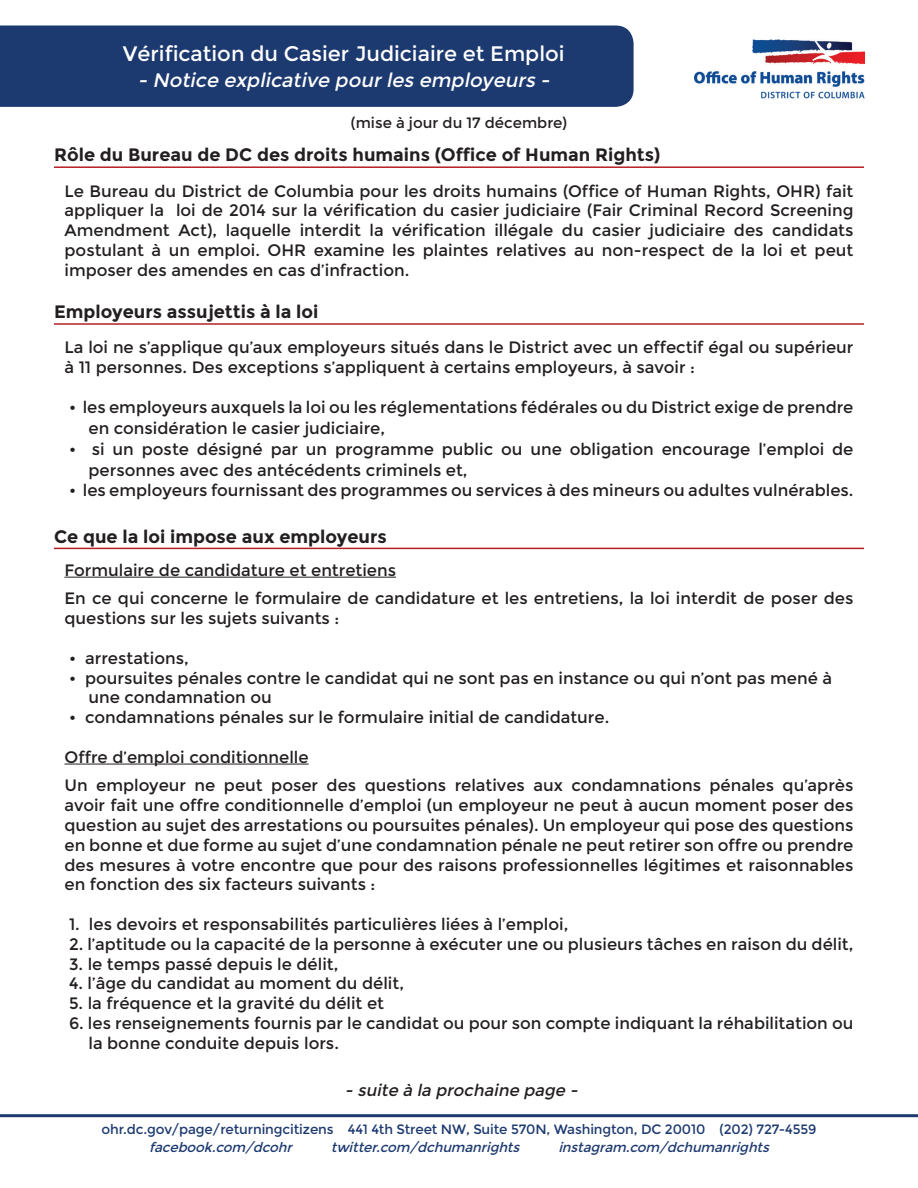
<style>
.page{position:relative;width:918px;height:1188px;background:#fff}
.page>*{position:absolute;margin:0;border:0;box-sizing:border-box;transform-origin:0 0}
.t1{font:21px "Montserrat";color:#fff}
.t2{font:italic 19.5px "Montserrat";color:#fff}
.t3{font:700 18px "Montserrat";color:#231f20}
.t4{font:16.5px/19.8px "Montserrat";color:#231f20}
.t5{font:italic 16.5px "Montserrat";color:#231f20}
.t6{font:15px "Montserrat";color:#231f20}
.t7{font:13.5px "Montserrat";letter-spacing:-.01em;color:#1d3a70}
.t8{font:italic 13.5px "Montserrat";color:#1d3a70}
</style>
<div class="page">
<div style="left:0;top:26px;width:634px;height:81px;background:#1d3a70"></div>
<img style="left:695px;top:39px;width:169px;height:60px">
<hr style="left:54px;top:166px;width:810px;height:2px;background:#b81f24">
<hr style="left:54px;top:548px;width:810px;height:1px;background:#b81f24">
<hr style="left:0;top:1114px;width:918px;height:3px;background:#1d3a70">
<hr style="left:54px;top:323px;width:810px;height:2px;background:#b81f24">
<hr style="left:64px;top:577px;width:332px;height:1px;background:#231f20">
<hr style="left:64px;top:764px;width:245px;height:1px;background:#231f20">
<p class="t1" style="left:123px;top:41px;width:443px">Vérification du Casier Judiciaire et Emploi</p>
<p class="t2" style="left:138px;top:69px;width:418px">- Notice explicative pourles employeurs -</p>
<p class="t6" style="left:351px;top:114px;width:218px">(mise à jour du 17 décembre)</p>
<p class="t3" style="left:54px;top:144px;width:608px">Rôle du Bureau de DC des droits humains (Office of Human Rights)</p>
<p class="t4" style="left:64px;top:181px;width:791px;text-align:justify">Le Bureau du District de Columbia pour les droits humains (Office of Human Rights, OHR) fait appliquer la loi de 2014 sur la vérification du casier judiciaire (Fair Criminal Record Screening Amendment Act), laquelle interdit la vérification illégale du casier judiciaire des candidats postulant à un emploi. OHR examine les plaintes relatives au non-respect de la loi et peut imposer des amendes en cas d’infraction.</p>
<p class="t3" style="left:54px;top:301px;width:266px">Employeurs assujettis à la loi</p>
<p class="t4" style="left:64px;top:338px;width:791px">La loi ne s’applique qu’aux employeurs situés dans le District avec un effectif égal ou supérieur à 11 personnes. Des exceptions s’appliquent à certains employeurs, à savoir :</p>
<p class="t4" style="left:89px;top:397px;width:767px;line-height:21px;text-indent:-20px">• les employeurs auxquels la loi ou les réglementations fédérales ou du District exige de prendre en considération le casier judiciaire,</p>
<p class="t4" style="left:89px;top:439px;width:766px;line-height:21px;text-indent:-20px">• si un poste désigné par un programme public ou une obligation encourage l’emploi de personnes avec des antécédents criminels et,</p>
<p class="t4" style="left:69px;top:480px;width:786px">• les employeurs fournissant des programmes ou services à des mineurs ou adultes vulnérables.</p>
<p class="t3" style="left:54px;top:526px;width:334px">Ce que la loi impose aux employeurs</p>
<p class="t4" style="left:64px;top:556px;width:791px;line-height:28.5px">Formulaire de candidature et entretiens<br>En ce qui concerne le formulaire de candidature et les entretiens, la loi interdit de poser des</p>
<p class="t4" style="left:64px;top:609px;width:276px">questions sur les sujets suivants :</p>
<p class="t4" style="left:69px;top:648px;width:121px">• arrestations,</p>
<p class="t4" style="left:89px;top:668px;width:745px;text-indent:-20px">• poursuites pénales contre le candidat qui ne sont pas en instance ou qui n’ont pas mené à une condamnation ou</p>
<p class="t4" style="left:69px;top:708px;width:542px">• condamnations pénales sur le formulaire initial de candidature.</p>
<p class="t4" style="left:64px;top:743px;width:791px;line-height:28.5px">Offre d’emploi conditionnelle<br>Un employeur ne peut poser des questions relatives aux condamnations pénales qu’après</p>
<p class="t4" style="left:64px;top:796px;width:791px;text-align:justify">avoir fait une offre conditionnelle d’emploi (un employeur ne peut à aucun moment poser des question au sujet des arrestations ou poursuites pénales). Un employeur qui pose des questions en bonne et due forme au sujet d’une condamnation pénale ne peut retirer son offre ou prendre des mesures à votre encontre que pour des raisons professionnelles légitimes et raisonnables en fonction des six facteurs suivants :</p>
<p class="t4" style="left:69px;top:914px;width:501px">1. les devoirs et responsabilités particulières liées à l’emploi,</p>
<p class="t4" style="left:69px;top:934px;width:786px">2. l’aptitude ou la capacité de la personne à exécuter une ou plusieurs tâches en raison du délit,</p>
<p class="t4" style="left:69px;top:954px;width:271px">3. le temps passé depuis le délit,</p>
<p class="t4" style="left:69px;top:974px;width:336px">4. l’âge du candidat au moment du délit,</p>
<p class="t4" style="left:69px;top:994px;width:317px">5. la fréquence et la gravité du délit et</p>
<p class="t4" style="left:89px;top:1013px;width:767px;text-indent:-20px">6. les renseignements fournis par le candidat ou pour son compte indiquant la réhabilitation ou la bonne conduite depuis lors.</p>
<p class="t5" style="left:345px;top:1080px;width:238px">- suite à la prochaine page -</p>
<p class="t7" style="left:101px;top:1122px;width:717px">ohr.dc.gov/page/returningcitizens 441 4th Street NW, Suite 570N, Washington, DC 20010 (202) 727-4559</p>
<p class="t8" style="left:149px;top:1140px;width:148px">facebook.com/dcohr</p>
<p class="t8" style="left:331px;top:1140px;width:194px">twitter.com/dchumanrights</p>
<p class="t8" style="left:558px;top:1140px;width:216px">instagram.com/dchumanrights</p>
</div>
